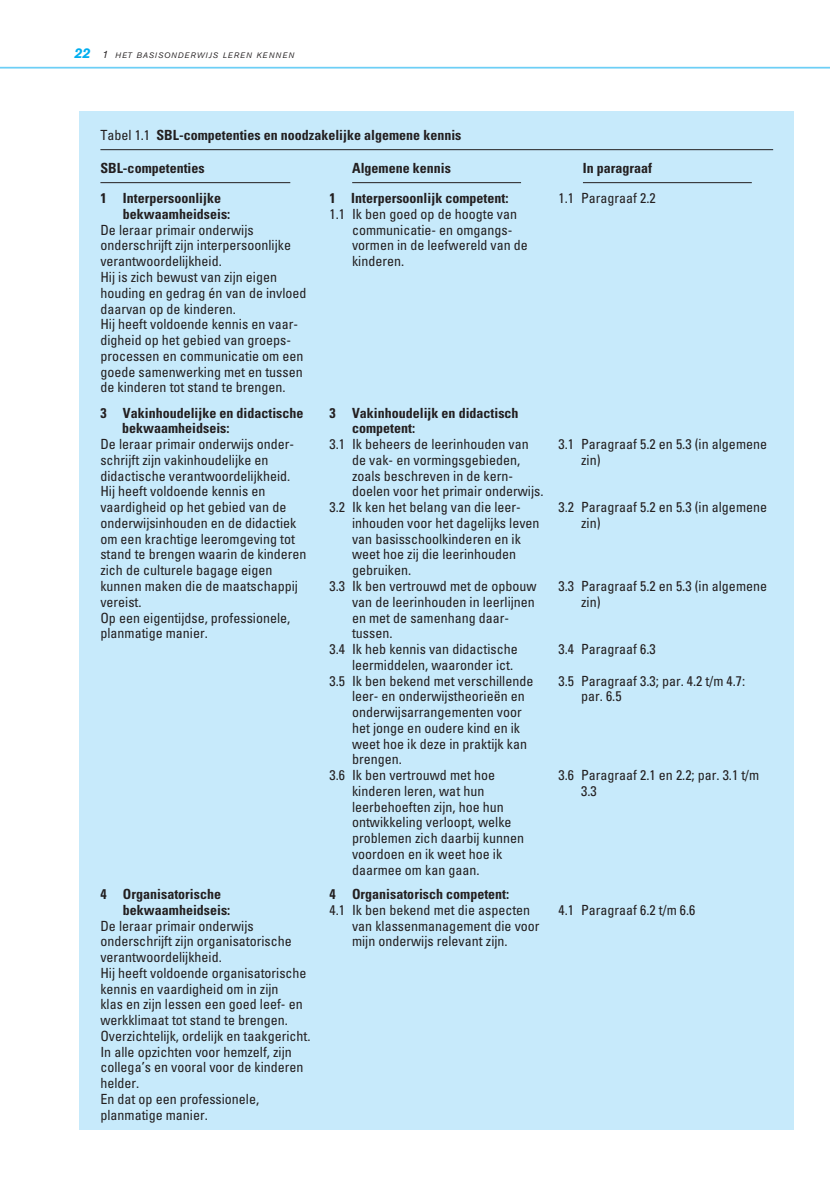
<style>
.page{position:relative;width:830px;height:1191px;background:#fff}
.page>*{position:absolute;margin:0;border:0;box-sizing:border-box;transform-origin:0 0}
.t1{font:condensed 14px/15.8px "Univers";color:#231f20}
.t2{font:700 condensed 14px/15.8px "Univers";color:#231f20}
.t3{font:italic 7.88px "Akzidenz Grotesk BE";letter-spacing:.12em;color:#231f20}
.s1{font-weight:700;font-size:14px;color:#00aeef}
.s2{font-size:10.5px}
.s3{font-weight:400}
</style>
<div class="page">
<svg style="left:0;top:66px;width:830px;height:3px;background:#a9e2f9"></svg>
<div style="left:79px;top:112px;width:715px;height:1017px;background:#c7eafb"></div>
<hr style="left:100px;top:149px;width:673px;height:1px;background:#231f20">
<hr style="left:100px;top:182px;width:190px;height:1px;background:#231f20">
<hr style="left:352px;top:182px;width:169px;height:1px;background:#231f20">
<hr style="left:583px;top:182px;width:168px;height:1px;background:#231f20">
<p class="t3" style="left:74px;top:52px;width:221px"><span class="s1">22</span> <span class="s2">1</span> HET BASISONDERWIJS LEREN KENNEN</p>
<p class="t2" style="left:100px;top:129px;width:362px"><span class="s3">Tabel 1.1</span> SBL-competenties en noodzakelijke algemene kennis</p>
<p class="t2" style="left:100px;top:162px;width:106px">SBL-competenties</p>
<p class="t2" style="left:352px;top:162px;width:100px">Algemene kennis</p>
<p class="t2" style="left:583px;top:162px;width:71px">In paragraaf</p>
<p class="t2" style="left:123px;top:192px;width:109px;text-indent:-23px">1 Interpersoonlijke bekwaamheidseis:</p>
<p class="t1" style="left:100px;top:223px;width:208px">De leraar primair onderwijs onderschrijft zijn interpersoonlijke verantwoordelijkheid.<br>Hij is zich bewust van zijn eigen houding en gedrag én van de invloed daarvan op de kinderen.<br>Hij heeft voldoende kennis en vaar&shy;digheid op het gebied van groeps&shy;processen en communicatie om een goede samenwerking met en tussen de kinderen tot stand te brengen.</p>
<p class="t2" style="left:329px;top:192px;width:180px">1 Interpersoonlijk competent:</p>
<p class="t1" style="left:352px;top:207px;width:177px;text-indent:-23px">1.1 Ik ben goed op de hoogte van communicatie- en omgangs&shy;vormen in de leefwereld van de kinderen.</p>
<p class="t1" style="left:558px;top:192px;width:99px">1.1 Paragraaf 2.2</p>
<p class="t2" style="left:122px;top:406px;width:183px;text-indent:-22px">3 V akinhoudelijke en didactische bekwaamheidseis:</p>
<p class="t1" style="left:100px;top:437px;width:208px">De leraar primair onderwijs onder&shy;schrijft zijn vakinhoudelijke en didactische verantwoordelijkheid.<br>Hij heeft voldoende kennis en vaardigheid op het gebied van de onderwijsinhouden en de didactiek om een krachtige leeromgeving tot stand te brengen waarin de kinderen zich de culturele bagage eigen kunnen maken die de maatschappij vereist.<br>Op een eigentijdse, professionele, planmatige manier.</p>
<p class="t2" style="left:123px;top:887px;width:109px;text-indent:-23px">4 Organisatorische bekwaamheidseis:</p>
<p class="t1" style="left:100px;top:919px;width:211px">De leraar primair onderwijs onderschrijft zijn organisatorische verantwoordelijkheid.<br>Hij heeft voldoende organisatorische kennis en vaardigheid om in zijn<br>klas en zijn lessen een goed leef- en werkklimaat tot stand te brengen.<br>Overzichtelijk, ordelijk en taakgericht.<br>In alle opzichten voor hemzelf, zijn collega’s en vooral voor de kinderen helder.<br>En dat op een professionele, planmatige manier.</p>
<p class="t2" style="left:352px;top:406px;width:168px;text-indent:-23px">3 Vakinhoudelijk en didactisch competent:</p>
<p class="t1" style="left:329px;top:437px;width:201px">3.1 Ik beheers de leerinhouden van</p>
<p class="t1" style="left:352px;top:453px;width:169px">de vak- en vormingsgebieden,</p>
<p class="t1" style="left:352px;top:469px;width:162px">zoals beschreven in de kern-</p>
<p class="t1" style="left:352px;top:485px;width:193px">doelen voor het primair onderwijs.</p>
<p class="t1" style="left:329px;top:500px;width:193px">3.2 Ik ken het belang van die leer-</p>
<p class="t1" style="left:352px;top:516px;width:189px">inhouden voor het dagelijks leven</p>
<p class="t1" style="left:352px;top:532px;width:170px">van basisschoolkinderen en ik</p>
<p class="t1" style="left:352px;top:548px;width:166px">weet hoe zij die leerinhouden</p>
<p class="t1" style="left:352px;top:563px;width:61px">gebruiken.</p>
<p class="t1" style="left:329px;top:579px;width:208px">3.3 Ik ben vertrouwd met de opbouw</p>
<p class="t1" style="left:352px;top:595px;width:184px">van de leerinhouden in leerlijnen</p>
<p class="t1" style="left:352px;top:611px;width:159px">en met de samenhang daar-</p>
<p class="t1" style="left:352px;top:626px;width:42px">tussen.</p>
<p class="t1" style="left:329px;top:642px;width:190px">3.4 Ik heb kennis van didactische</p>
<p class="t1" style="left:352px;top:658px;width:162px">leermiddelen, waaronder ict.</p>
<p class="t1" style="left:329px;top:674px;width:205px">3.5 Ik ben bekend met verschillende</p>
<p class="t1" style="left:352px;top:689px;width:174px">leer- en onderwijstheorieën en</p>
<p class="t1" style="left:352px;top:705px;width:171px">onderwijsarrangementen voor</p>
<p class="t1" style="left:352px;top:721px;width:169px">het jonge en oudere kind en ik</p>
<p class="t1" style="left:352px;top:737px;width:176px">weet hoe ik deze in praktijk kan</p>
<p class="t1" style="left:352px;top:752px;width:51px">brengen.</p>
<p class="t1" style="left:329px;top:768px;width:167px">3.6 Ik ben vertrouwd met hoe</p>
<p class="t1" style="left:352px;top:784px;width:134px">kinderen leren, wat hun</p>
<p class="t1" style="left:352px;top:800px;width:153px">leerbehoeften zijn, hoe hun</p>
<p class="t1" style="left:352px;top:815px;width:161px">ontwikkeling verloopt, welke</p>
<p class="t1" style="left:352px;top:831px;width:173px">problemen zich daarbij kunnen</p>
<p class="t1" style="left:352px;top:847px;width:152px">voordoen en ik weet hoe ik</p>
<p class="t1" style="left:352px;top:863px;width:129px">daarmee om kan gaan.</p>
<p class="t1" style="left:581px;top:437px;width:187px;text-indent:-23px">3.1 Paragraaf 5.2 en 5.3 (in algemene zin)</p>
<p class="t1" style="left:581px;top:500px;width:187px;text-indent:-23px">3.2 Paragraaf 5.2 en 5.3 (in algemene zin)</p>
<p class="t1" style="left:581px;top:579px;width:187px;text-indent:-23px">3.3 Paragraaf 5.2 en 5.3 (in algemene zin)</p>
<p class="t1" style="left:558px;top:642px;width:99px">3.4 Paragraaf 6.3</p>
<p class="t1" style="left:581px;top:674px;width:166px;text-indent:-23px">3.5 Paragraaf 3.3; par. 4.2 t/m 4.7: par. 6.5</p>
<p class="t1" style="left:581px;top:768px;width:180px;text-indent:-23px">3.6 Paragraaf 2.1 en 2.2; par. 3.1 t/m<br>3.3</p>
<p class="t2" style="left:329px;top:887px;width:181px">4 Organisatorisch competent:</p>
<p class="t1" style="left:352px;top:903px;width:189px;text-indent:-23px">4.1 Ik ben bekend met die aspecten van klassenmanagement die voor mijn onderwijs relevant zijn.</p>
<p class="t1" style="left:558px;top:903px;width:138px">4.1 Paragraaf 6.2 t/m 6.6</p>
</div>
